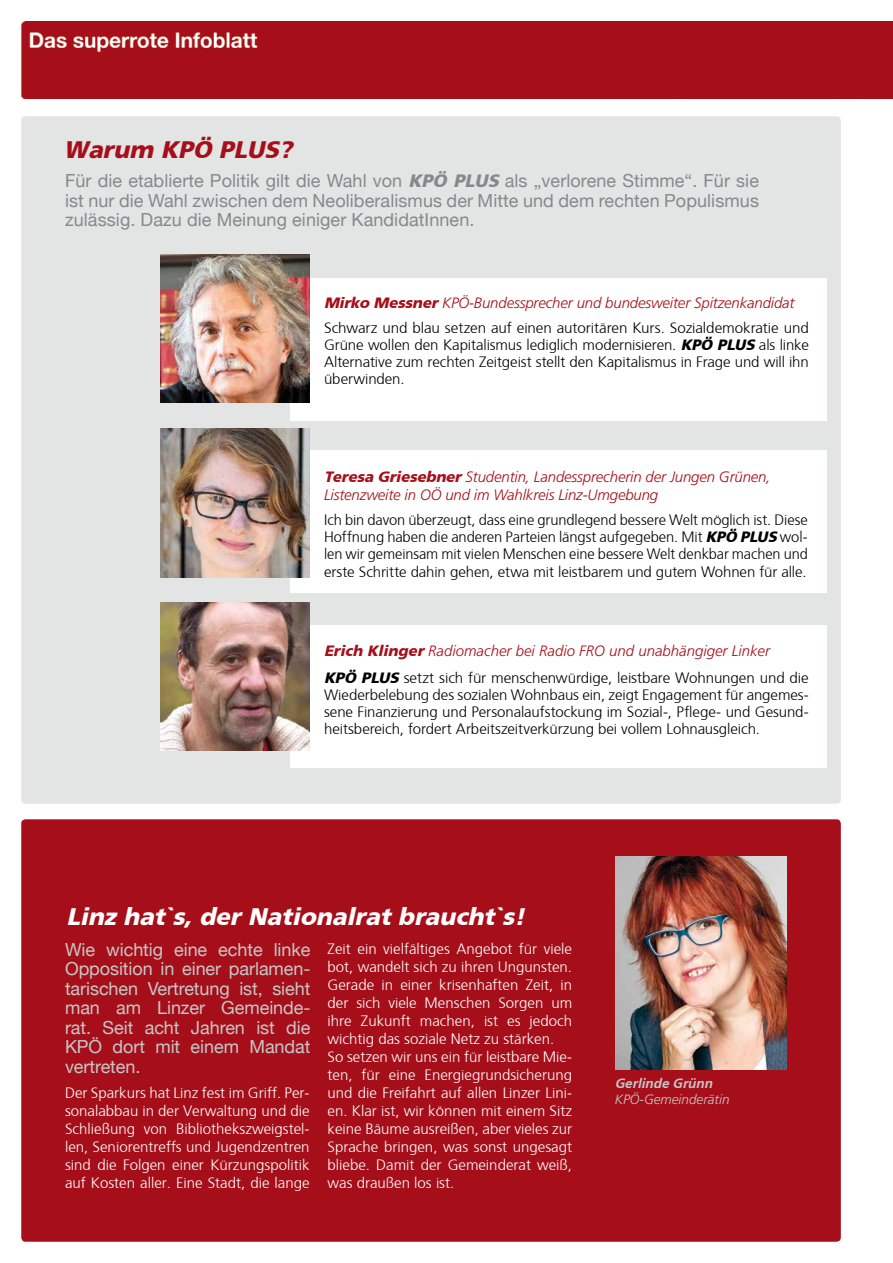
<style>
.page{position:relative;width:893px;height:1263px;background:#fff}
.page>*{position:absolute;margin:0;border:0;box-sizing:border-box;transform-origin:0 0}
.t1{font:italic 900 24px "Frutiger FC";color:#fff}
.t2{font:italic 900 24px "Frutiger FC";color:#a60f1a}
.t3{font:18px/19.5px "Helvetica Neue";letter-spacing:.005em;color:#87888a;text-align:justify}
.t4{font:18px/19.5px "Helvetica Neue";letter-spacing:-.005em;color:#c6c7c8;text-align:justify}
.t5{font:300 15px/17.2px "Frutiger";letter-spacing:-.005em;color:#000;text-align:justify}
.t6{font:300 15px/18px "Frutiger";color:#fff;text-align:justify}
.t7{font:italic 300 15px/18px "Frutiger LT Std";letter-spacing:-.01em;color:#a60f1a}
.t8{font:italic 300 13.5px "Frutiger LT Std";color:#c6c7c8}
.t9{font:italic 700 13.5px "Frutiger FC";color:#c6c7c8}
.s1{font-family:"Frutiger FC";font-weight:900;font-style:italic}
.s2{font-family:"Frutiger FC";font-weight:900}
</style>
<div class="page">
<div style="left:20px;top:21px;width:873px;height:77px;background:#a60f1a"></div>
<div style="left:21px;top:819px;width:820px;height:423px;background:#a60f1a;border-radius:4px"></div>
<div style="left:21px;top:116px;width:820px;height:688px;background:#e3e4e4;border-radius:4px"></div>
<div style="left:290px;top:278px;width:537px;height:142px;background:#fff"></div>
<div style="left:290px;top:625px;width:537px;height:142px;background:#fff"></div>
<div style="left:290px;top:451px;width:537px;height:142px;background:#fff"></div>
<img style="left:161px;top:602px;width:148px;height:149px">
<img style="left:616px;top:856px;width:171px;height:213px">
<img style="left:161px;top:254px;width:148px;height:149px">
<img style="left:161px;top:428px;width:148px;height:149px">
<h1 class="t2" style="left:64px;top:135px;width:230px">Warum KPÖ PLUS?</h1>
<p class="t3" style="left:65px;top:172px;width:695px">Für die etablierte Politik gilt die Wahl von <span class="s1">KPÖ PLUS</span> als „verlorene Stimme“. Für sie ist nur die Wahl zwischen dem Neoliberalismus der Mitte und dem rechten Populismus zulässig. Dazu die Meinung einiger KandidatInnen.</p>
<p class="t7" style="left:324px;top:294px;width:472px"><span class="s2">Mirko Messner</span> KPÖ-Bundessprecher und bundesweiter Spitzenkandidat</p>
<p class="t5" style="left:324px;top:318px;width:486px">Schwarz und blau setzen auf einen autoritären Kurs. Sozialdemokratie und Grüne wollen den Kapitalismus lediglich modernisieren. <span class="s1">KPÖ PLUS</span> als linke Alternative zum rechten Zeitgeist stellt den Kapitalismus in Frage und will ihn überwinden.</p>
<p class="t7" style="left:324px;top:468px;width:448px"><span class="s2">Teresa Griesebner</span> Studentin, Landessprecherin der Jungen Grünen,<br>Listenzweite in OÖ und im Wahlkreis Linz-Umgebung</p>
<p class="t5" style="left:324px;top:510px;width:485px">Ich bin davon überzeugt, dass eine grundlegend bessere Welt möglich ist. Diese Hoffnung haben die anderen Parteien längst aufgegeben. Mit <span class="s1">KPÖ PLUS</span> wol&shy;len wir gemeinsam mit vielen Menschen eine bessere Welt denkbar machen und erste Schritte dahin gehen, etwa mit leistbarem und gutem Wohnen für alle.</p>
<p class="t7" style="left:324px;top:642px;width:447px"><span class="s2">Erich Klinger</span> Radiomacher bei Radio FRO und unabhängiger Linker</p>
<p class="t5" style="left:324px;top:668px;width:486px"><span class="s1">KPÖ PLUS</span> setzt sich für menschenwürdige, leistbare Wohnungen und die Wiederbelebung des sozialen Wohnbaus ein, zeigt Engagement für angemes&shy;sene Finanzierung und Personalaufstockung im Sozial-, Pflege- und Gesund&shy;heitsbereich, fordert Arbeitszeitverkürzung bei vollem Lohnausgleich.</p>
<h1 class="t1" style="left:66px;top:902px;width:460px">Linz hat`s, der Nationalrat braucht`s!</h1>
<p class="t4" style="left:65px;top:941px;width:247px">Wie wichtig eine echte linke Opposition in einer parlamen&shy;tarischen Vertretung ist, sieht man am Linzer Gemeinde&shy;rat. Seit acht Jahren ist die KPÖ dort mit einem Mandat vertreten.</p>
<p class="t6" style="left:65px;top:1083px;width:246px">Der Sparkurs hat Linz fest im Griff. Per&shy;sonalabbau in der Verwaltung und die Schließung von Bibliothekszweigstel&shy;len, Seniorentreffs und Jugendzentren sind die Folgen einer Kürzungspolitik auf Kosten aller. Eine Stadt, die lange</p>
<p class="t6" style="left:328px;top:939px;width:246px;text-align:left">Zeit ein vielfältiges Angebot für viele bot, wandelt sich zu ihren Ungunsten.<br>Gerade in einer krisenhaften Zeit, in der sich viele Menschen Sorgen um ihre Zukunft machen, ist es jedoch wichtig das soziale Netz zu stärken.<br>So setzen wir uns ein für leistbare Mie&shy;ten, für eine Energiegrundsicherung und die Freifahrt auf allen Linzer Lini&shy;en. Klar ist, wir können mit einem Sitz keine Bäume ausreißen, aber vieles zur Sprache bringen, was sonst ungesagt bliebe. Damit der Gemeinderat weiß, was draußen los ist.</p>
<p class="t9" style="left:615px;top:1075px;width:99px">Gerlinde Grünn</p>
<p class="t8" style="left:615px;top:1092px;width:116px">KPÖ-Gemeinderätin</p>
</div>
